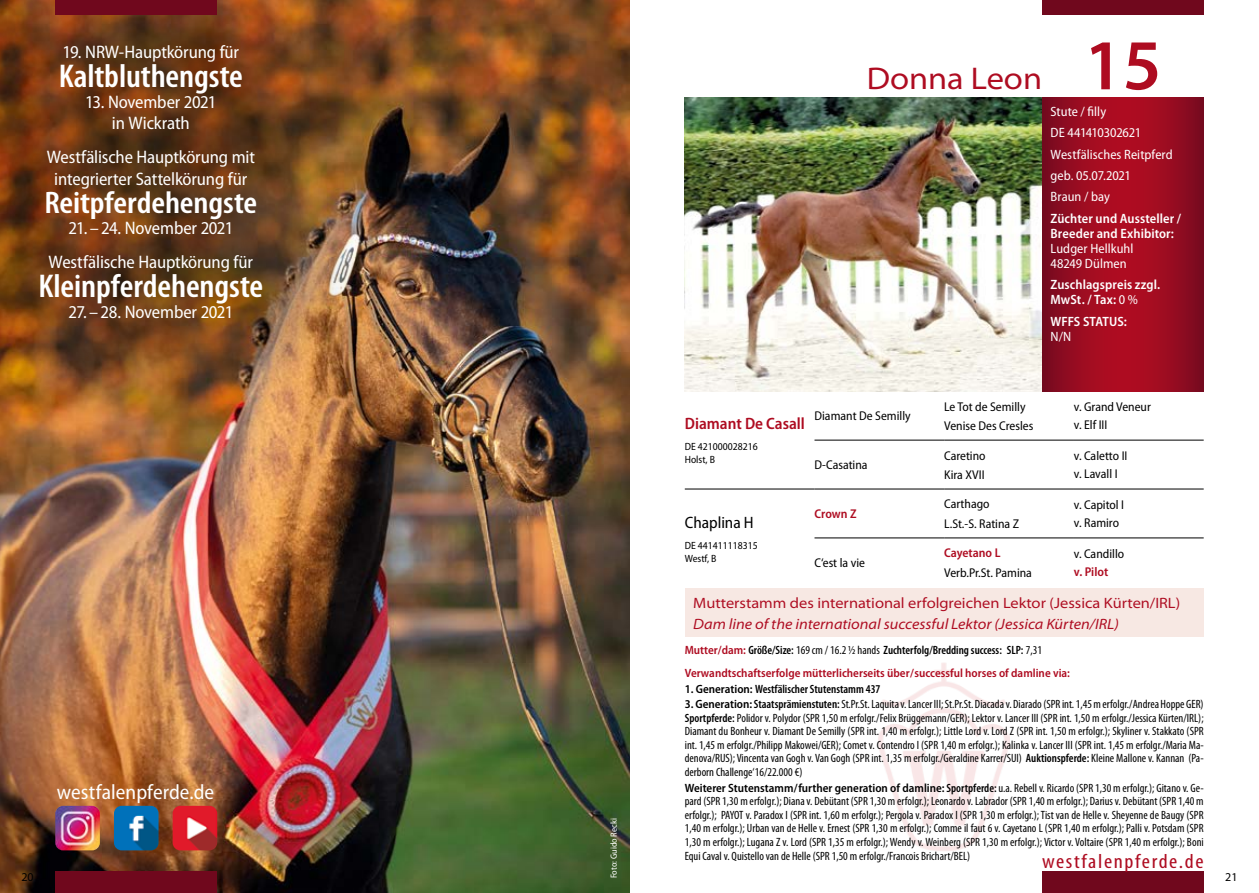
<style>
.page{position:relative;width:1259px;height:893px;background:#fff}
.page>*{position:absolute;margin:0;border:0;box-sizing:border-box;transform-origin:0 0}
.t1{font:600 72px "Myriad Pro";color:#ae0c21}
.t2{font:600 condensed 33px "Myriad Pro";letter-spacing:-.005em;color:#fff;scale:1.05 1}
.t3{font:semi-expanded 31.5px "Myriad Pro";color:#ae0c21}
.t4{font:600 condensed 31.35px "Myriad Pro";letter-spacing:-.005em;color:#fff;scale:1.11 1}
.t5{font:semi-condensed 21px "Myriad Pro";color:#fff}
.t6{font:condensed 20.25px "Myriad Pro";letter-spacing:.075em;color:#ae0c21;scale:1.11 1}
.t7{font:semi-condensed 18.15px/21.1px "Myriad Pro";letter-spacing:-.01em;color:#fff;text-align:center}
.t8{font:600 semi-condensed 16.5px "Myriad Pro";color:#ae0c21}
.t9{font:semi-condensed 16.5px "Myriad Pro";color:#000}
.t10{font:semi-expanded 15px "Myriad Pro";color:#ae0c21}
.t11{font:italic semi-expanded 15px "Myriad Pro";color:#ae0c21}
.t12{font:semi-condensed 13.5px/21.5px "Myriad Pro";letter-spacing:.005em;color:#fff}
.t13{font:600 semi-condensed 13.5px/15px "Myriad Pro";letter-spacing:.005em;color:#fff}
.t14{font:semi-condensed 12.75px/19.5px "Myriad Pro";color:#000}
.t15{font:600 semi-condensed 12.75px "Myriad Pro";color:#ae0c21}
.t16{font:condensed 12px/13.5px "Myriad Pro";color:#000;text-align:justify}
.t17{font:600 semi-condensed 12px/23px "Myriad Pro";color:#ae0c21}
.t18{font:600 condensed 12px "Myriad Pro";color:#000}
.t19{font:12px "Myriad Pro";color:#000}
.t20{font:semi-condensed 10.5px/12.6px "Myriad Pro";color:#000}
.t21{font:semi-condensed 9px "Myriad Pro";color:#fff}
.s1{font-weight:400}
.s2{font-stretch:condensed;color:#000}
.s3{font-weight:400;font-stretch:condensed;color:#000}
.s4{font-stretch:semi-condensed}
.s5{font-weight:600;font-stretch:semi-condensed}
.s6{font-weight:600}
</style>
<div class="page">
<img style="left:878px;top:663px;width:131px;height:188px">
<div style="left:685px;top:588px;width:518px;height:48px;background:#f7e8e3"></div>
<img style="left:685px;top:98px;width:357px;height:293px">
<svg style="left:1042px;top:98px;width:161px;height:293px;background:#990b20"></svg>
<hr style="left:814px;top:440px;width:130px;height:1px;background:#000">
<hr style="left:944px;top:440px;width:130px;height:1px;background:#000">
<hr style="left:1074px;top:440px;width:129px;height:1px;background:#000">
<hr style="left:685px;top:489px;width:129px;height:1px;background:#000">
<hr style="left:814px;top:489px;width:130px;height:1px;background:#000">
<hr style="left:944px;top:489px;width:130px;height:1px;background:#000">
<hr style="left:1074px;top:489px;width:129px;height:1px;background:#000">
<hr style="left:814px;top:538px;width:130px;height:1px;background:#000">
<hr style="left:944px;top:538px;width:130px;height:1px;background:#000">
<hr style="left:1074px;top:538px;width:129px;height:1px;background:#000">
<div style="left:1042px;top:872px;width:161px;height:21px;background:#70081d"></div>
<div style="left:1042px;top:0;width:161px;height:15px;background:#70081d"></div>
<img style="left:0;top:0;width:629px;height:893px">
<div style="left:0;top:0;width:377px;height:436px;background:#000;opacity:.3"></div>
<img style="left:55px;top:806px;width:45px;height:44px">
<img style="left:114px;top:806px;width:44px;height:44px">
<img style="left:173px;top:806px;width:44px;height:44px">
<div style="left:55px;top:0;width:162px;height:15px;background:#70081d"></div>
<div style="left:55px;top:872px;width:162px;height:21px;background:#70081d"></div>
<h3 class="t7" style="left:63px;top:42px;width:178px">19. NRW-Hauptkörung für</h3>
<h2 class="t2" style="left:59px;top:56px;width:177px">Kaltbluthengste</h2>
<h3 class="t7" style="left:85px;top:91px;width:133px">13. November 2021 in Wickrath</h3>
<h3 class="t7" style="left:47px;top:146px;width:210px">Westfälische Hauptkörung mit integrierter Sattelkörung für</h3>
<h3 class="t4" style="left:44px;top:183px;width:193px">Reitpferdehengste</h3>
<h3 class="t7" style="left:49px;top:211px;width:206px;line-height:34px">21.–24. November 2021<br>Westfälische Hauptkörung für</h3>
<h2 class="t2" style="left:38px;top:266px;width:216px">Kleinpferdehengste</h2>
<h3 class="t7" style="left:68px;top:301px;width:166px">27.–28. November 2021</h3>
<h3 class="t5" style="left:57px;top:779px;width:159px">westfalenpferde.de</h3>
<p class="t19" style="left:21px;top:869px;width:14px">20</p>
<p class="t21" style="left:608px;top:878px;width:61px;rotate:-90deg">Foto: Guido Recki</p>
<h3 class="t3" style="left:866px;top:59px;width:177px">Donna Leon</h3>
<h1 class="t1" style="left:1084px;top:19px;width:79px">15</h1>
<p class="t12" style="left:1050px;top:100px;width:124px">Stute / filly<br>DE 441410302621<br>Westfälisches Reitpferd geb. 05.07.2021<br>Braun / bay</p>
<p class="t13" style="left:1050px;top:211px;width:132px">Züchter und Aussteller /<br>Breeder and Exhibitor:</p>
<p class="t12" style="left:1050px;top:241px;width:84px;line-height:15px">Ludger Hellkuhl<br>48249 Dülmen</p>
<p class="t13" style="left:1050px;top:277px;width:111px">Zuschlagspreis zzgl.<br>MwSt. / Tax: <span class="s1">0 %</span></p>
<p class="t13" style="left:1050px;top:313px;width:78px">WFFS STATUS:</p>
<p class="t12" style="left:1050px;top:325px;width:22px">N/N</p>
<h3 class="t8" style="left:685px;top:413px;width:122px">Diamant De Casall</h3>
<p class="t20" style="left:685px;top:440px;width:74px">DE 421000028216<br>Holst, B</p>
<h3 class="t9" style="left:685px;top:512px;width:71px">Chaplina H</h3>
<p class="t20" style="left:685px;top:539px;width:74px">DE 441411118315<br>Westf, B</p>
<p class="t14" style="left:814px;top:406px;width:98px">Diamant De Semilly</p>
<p class="t14" style="left:944px;top:396px;width:91px">Le Tot de Semilly<br>Venise Des Cresles</p>
<p class="t14" style="left:1074px;top:398px;width:78px;line-height:18px">v. Grand Veneur v. Elf III</p>
<p class="t14" style="left:814px;top:455px;width:55px">D-Casatina</p>
<p class="t14" style="left:944px;top:445px;width:43px">Caretino<br>Kira XVII</p>
<p class="t14" style="left:1074px;top:447px;width:55px;line-height:18px">v. Caletto II v. Lavall I</p>
<p class="t15" style="left:814px;top:506px;width:43px">Crown Z</p>
<p class="t14" style="left:944px;top:494px;width:76px">Carthago<br>L.St.-S. Ratina Z</p>
<p class="t14" style="left:1074px;top:496px;width:52px;line-height:18px">v. Capitol I v. Ramiro</p>
<p class="t14" style="left:814px;top:553px;width:52px">C‘est la vie</p>
<p class="t15" style="left:944px;top:545px;width:58px">Cayetano L</p>
<p class="t14" style="left:944px;top:563px;width:89px">Verb.Pr.St. Pamina</p>
<p class="t14" style="left:1074px;top:544px;width:52px">v. Candillo</p>
<p class="t15" style="left:1074px;top:564px;width:36px">v. Pilot</p>
<p class="t10" style="left:693px;top:594px;width:488px">Mutterstamm des international erfolgreichen Lektor (Jessica Kürten/IRL)</p>
<p class="t11" style="left:693px;top:615px;width:427px">Dam line of the international successful Lektor (Jessica Kürten/IRL)</p>
<p class="t17" style="left:685px;top:638px;width:387px">Mutter/dam: <span class="s2">Größe/Size:</span> <span class="s3">169 cm / 16.2 ½ hands</span> <span class="s2">Zuchterfolg/Bredding success: SLP:</span> <span class="s3">7,31<br></span>Verwandtschaftserfolge mütterlicherseits über/successful horses of damline via:</p>
<p class="t18" style="left:685px;top:681px;width:197px"><span class="s4">1. Generation:</span> Westfälischer Stutenstamm 437</p>
<p class="t16" style="left:685px;top:697px;width:520px"><span class="s5">3. Generation:</span><span class="s6">Staatsprämienstuten:</span> St.Pr.St. Laquita v. Lancer III; St.Pr.St. Diacada v. Diarado (SPR int. 1,45 m erfolgr./Andrea Hoppe GER)<br><span class="s6">Sportpferde:</span> Polidor v. Polydor (SPR 1,50 m erfolgr./Felix Brüggemann/GER); Lektor v. Lancer III (SPR int. 1,50 m erfolgr./Jessica Kürten/IRL); Diamant du Bonheur v. Diamant De Semilly (SPR int. 1,40 m erfolgr.); Little Lord v. Lord Z (SPR int. 1,50 m erfolgr.); Skyliner v. Stakkato (SPR int. 1,45 m erfolgr./Philipp Makowei/GER); Comet v. Contendro I (SPR 1,40 m erfolgr.); Kalinka v. Lancer III (SPR int. 1,45 m erfolgr./Maria Ma&shy;denova/RUS); Vincenta van Gogh v. Van Gogh (SPR int. 1,35 m erfolgr./Geraldine Karrer/SUI) <span class="s6">Auktionspferde:</span> Kleine Mallone v. Kannan (Pa&shy;derborn Challenge‘16/22.000 €)</p>
<p class="t16" style="left:685px;top:780px;width:520px"><span class="s5">Weiterer Stutenstamm/further generation of damline:</span> <span class="s6">Sportpferde:</span> u.a. Rebell v. Ricardo (SPR 1,30 m erfolgr.); Gitano v. Ge&shy;pard (SPR 1,30 m erfolgr.); Diana v. Debütant (SPR 1,30 m erfolgr.); Leonardo v. Labrador (SPR 1,40 m erfolgr.); Darius v. Debütant (SPR 1,40 m erfolgr.); PAYOT v. Paradox I (SPR int. 1,60 m erfolgr.); Pergola v. Paradox I (SPR 1,30 m erfolgr.); Tist van de Helle v. Sheyenne de Baugy (SPR 1,40 m erfolgr.); Urban van de Helle v. Ernest (SPR 1,30 m erfolgr.); Comme il faut 6 v. Cayetano L (SPR 1,40 m erfolgr.); Palli v. Potsdam (SPR 1,30 m erfolgr.); Lugana Z v. Lord (SPR 1,35 m erfolgr.); Wendy v. Weinberg (SPR 1,30 m erfolgr.); Victor v. Voltaire (SPR 1,40 m erfolgr.); Boni Equi Caval v. Quistello van de Helle (SPR 1,50 m erfolgr./Francois Brichart/BEL)</p>
<h3 class="t6" style="left:1042px;top:849px;width:147px">westfalenpferde.de</h3>
<p class="t19" style="left:1225px;top:869px;width:14px">21</p>
</div>
